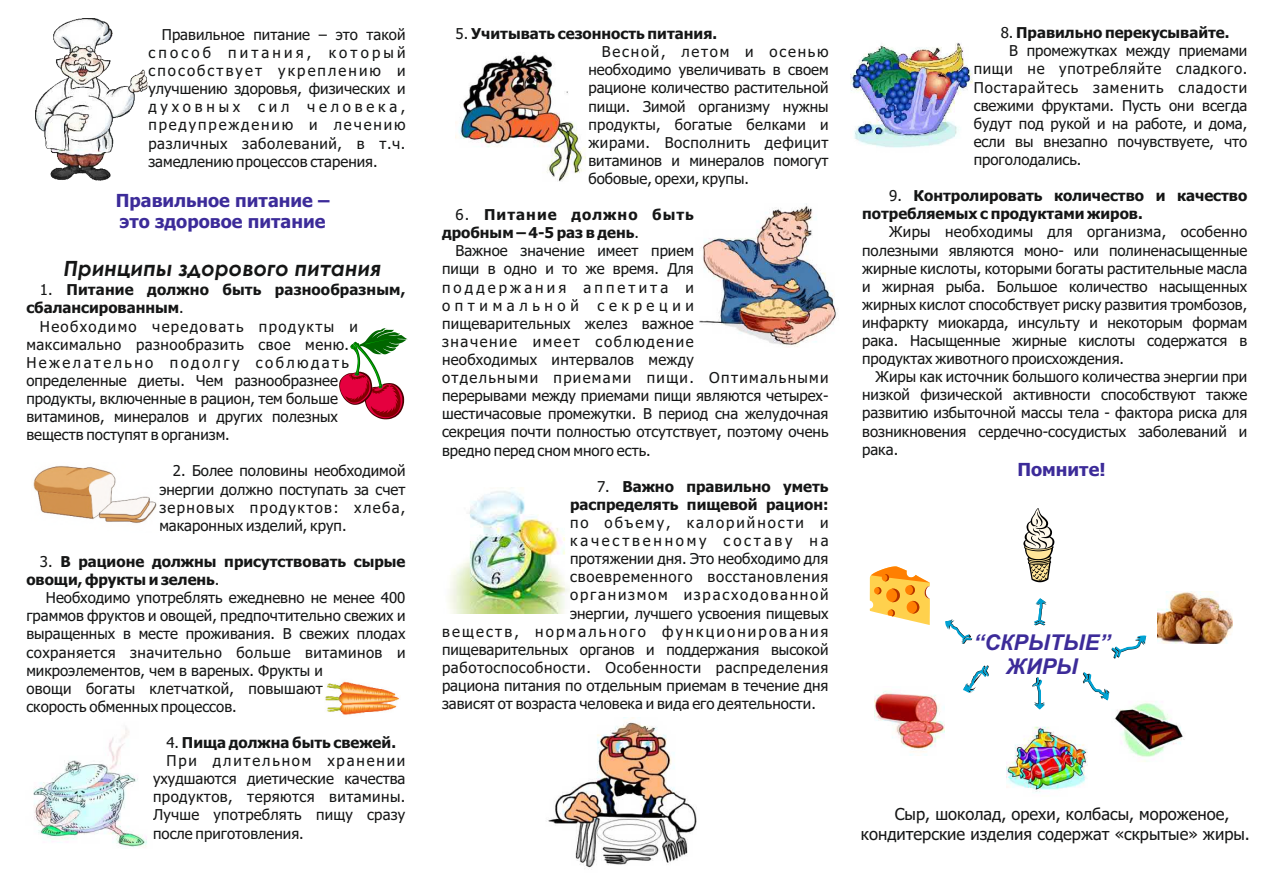
<style>
.page{position:relative;width:1263px;height:893px;background:#fff}
.page>*{position:absolute;margin:0;border:0;box-sizing:border-box;transform-origin:0 0}
.t1{font:italic 700 21.75px/24.3px "Arial";color:#3c2b99;text-align:center}
.t2{font:italic 700 21px "Century Gothic";color:#151616}
.t3{font:700 18px/21.8px "Tahoma";color:#3c2b99}
.t4{font:16.5px/20px "Tahoma";color:#151616}
.t5{font:15px/18.1px "Tahoma";color:#151616;text-align:justify}
.t6{font:700 15px/18.1px "Tahoma";color:#151616}
.t7{font:15px "Tahoma";letter-spacing:.04em;color:#151616}
.t8{font:15px "Tahoma";letter-spacing:.03em;color:#151616}
.t9{font:15px "Tahoma";letter-spacing:.12em;color:#151616}
.t10{font:700 15px/18.1px "Tahoma";letter-spacing:.07em;color:#151616}
.t11{font:15px "Tahoma";letter-spacing:.145em;color:#151616}
.t12{font:15px "Tahoma";letter-spacing:.09em;color:#151616}
.t13{font:15px "Tahoma";letter-spacing:.16em;color:#151616}
.t14{font:15px "Tahoma";letter-spacing:.055em;color:#151616}
.t15{font:15px "Tahoma";letter-spacing:.065em;color:#151616}
.t16{font:15px "Tahoma";letter-spacing:.045em;color:#151616}
.t17{font:15px "Tahoma";letter-spacing:.13em;color:#151616}
.t18{font:15px "Tahoma";letter-spacing:.185em;color:#151616}
.t19{font:15px "Tahoma";letter-spacing:.115em;color:#151616}
.s1{font-weight:400}
</style>
<div class="page">
<img style="left:699px;top:203px;width:139px;height:144px">
<img style="left:36px;top:19px;width:111px;height:161px">
<svg style="left:339px;top:328px;width:69px;height:91px"></svg>
<img style="left:33px;top:466px;width:124px;height:57px">
<img style="left:325px;top:681px;width:75px;height:34px">
<img style="left:448px;top:487px;width:121px;height:126px">
<img style="left:33px;top:728px;width:114px;height:119px">
<img style="left:548px;top:718px;width:149px;height:150px">
<img style="left:851px;top:43px;width:122px;height:105px">
<img style="left:1114px;top:701px;width:69px;height:61px">
<svg style="left:870px;top:566px;width:60px;height:59px"></svg>
<svg style="left:1023px;top:508px;width:31px;height:74px"></svg>
<img style="left:875px;top:691px;width:69px;height:64px">
<img style="left:1006px;top:726px;width:82px;height:67px">
<img style="left:1157px;top:591px;width:75px;height:52px">
<svg style="left:1034px;top:598px;width:13px;height:27px"></svg>
<svg style="left:945px;top:619px;width:27px;height:25px"></svg>
<svg style="left:1111px;top:635px;width:35px;height:24px"></svg>
<svg style="left:1083px;top:672px;width:27px;height:28px"></svg>
<svg style="left:963px;top:665px;width:26px;height:28px"></svg>
<svg style="left:1032px;top:677px;width:13px;height:33px"></svg>
<img style="left:456px;top:54px;width:130px;height:128px">
<p class="t5" style="left:148px;top:27px;width:259px;text-indent:14px">Правильное питание – это такой способ питания, который способствует укреплению и улучшению здоровья, физических и духовных сил человека, предупреждению и лечению различных заболеваний, в т.ч. замедлению процессов старения.</p>
<p class="t3" style="left:116px;top:191px;width:215px">Правильное питание – это здоровое питание</p>
<h2 class="t2" style="left:64px;top:260px;width:319px">Принципы здорового питания</h2>
<p class="t6" style="left:40px;top:282px;width:367px"><span class="s1">1.</span> Питание должно быть разнообразным,</p>
<p class="t6" style="left:26px;top:300px;width:159px">сбалансированным<span class="s1">.</span></p>
<p class="t12" style="left:40px;top:320px;width:320px">Необходимо чередовать продукты и</p>
<p class="t8" style="left:26px;top:338px;width:324px">максимально разнообразить свое меню.</p>
<p class="t13" style="left:26px;top:356px;width:324px">Нежелательно подолгу соблюдать</p>
<p class="t5" style="left:26px;top:373px;width:313px">определенные диеты. Чем разнообразнее</p>
<p class="t5" style="left:26px;top:391px;width:313px">продукты, включенные в рацион, тем больше</p>
<p class="t5" style="left:26px;top:409px;width:313px">витаминов, минералов и других полезных</p>
<p class="t5" style="left:26px;top:427px;width:205px">веществ поступят в организм.</p>
<p class="t5" style="left:159px;top:463px;width:248px;text-indent:14px">2. Более половины необходимой энергии должно поступать за счет зерновых продуктов: хлеба, макаронных изделий, круп.</p>
<p class="t6" style="left:26px;top:554px;width:381px;text-indent:14px"><span class="s1">3.</span> В рационе должны присутствовать сырые овощи, фрукты и зелень<span class="s1">.</span></p>
<p class="t5" style="left:26px;top:590px;width:381px;text-align:left;text-indent:20px">Необходимо употреблять ежедневно не менее 400 граммов фруктов и овощей, предпочтительно свежих и выращенных в месте проживания. В свежих плодах сохраняется значительно больше витаминов и микроэлементов, чем в вареных. Фрукты и<br>овощи богаты клетчаткой, повышают<br>скорость обменных процессов.</p>
<p class="t6" style="left:167px;top:735px;width:231px"><span class="s1">4.</span> Пища должна быть свежей.</p>
<p class="t9" style="left:167px;top:755px;width:240px">При длительном хранении</p>
<p class="t5" style="left:153px;top:771px;width:254px">ухудшаются диетические качества</p>
<p class="t8" style="left:153px;top:791px;width:254px">продуктов, теряются витамины.</p>
<p class="t5" style="left:153px;top:807px;width:254px">Лучше употреблять пищу сразу</p>
<p class="t5" style="left:153px;top:825px;width:152px">после приготовления.</p>
<p class="t6" style="left:456px;top:26px;width:263px"><span class="s1">5.</span> Учитывать сезонность питания.</p>
<p class="t19" style="left:602px;top:46px;width:228px">Весной, летом и осенью</p>
<p class="t5" style="left:588px;top:62px;width:242px">необходимо увеличивать в своем</p>
<p class="t5" style="left:588px;top:80px;width:242px">рационе количество растительной</p>
<p class="t5" style="left:588px;top:98px;width:242px">пищи. Зимой организму нужны</p>
<p class="t5" style="left:588px;top:116px;width:242px">продукты, богатые белками и</p>
<p class="t7" style="left:588px;top:136px;width:242px">жирами. Восполнить дефицит</p>
<p class="t5" style="left:588px;top:153px;width:242px">витаминов и минералов помогут</p>
<p class="t5" style="left:588px;top:171px;width:162px">бобовые, орехи, крупы.</p>
<p class="t10" style="left:442px;top:207px;width:253px;text-indent:14px"><span class="s1">6.</span> Питание должно быть дробным – 4-5 раз в день<span class="s1">.</span></p>
<p class="t5" style="left:442px;top:243px;width:388px;text-align:left;text-indent:14px">Важное значение имеет прием<br>пищи в одно и то же время. Для<br>поддержания аппетита и оптимальной секреции<br>пищеварительных желез важное<br>значение имеет соблюдение<br>необходимых интервалов между<br>отдельными приемами пищи. Оптимальными перерывами между приемами пищи являются четырех&shy;шестичасовые промежутки. В период сна желудочная секреция почти полностью отсутствует, поэтому очень вредно перед сном много есть.</p>
<p class="t6" style="left:570px;top:478px;width:260px;text-align:right"><span class="s1">7.</span> Важно правильно уметь распределять пищевой рацион:</p>
<p class="t17" style="left:570px;top:516px;width:260px">по объему, калорийности и</p>
<p class="t18" style="left:570px;top:535px;width:260px">качественному составу на</p>
<p class="t5" style="left:570px;top:551px;width:260px">протяжении дня. Это необходимо для</p>
<p class="t14" style="left:570px;top:571px;width:260px">своевременного восстановления</p>
<p class="t9" style="left:570px;top:589px;width:260px">организмом израсходованной</p>
<p class="t5" style="left:570px;top:605px;width:260px">энергии, лучшего усвоения пищевых</p>
<p class="t11" style="left:442px;top:625px;width:388px">веществ, нормального функционирования</p>
<p class="t5" style="left:442px;top:641px;width:388px">пищеварительных органов и поддержания высокой</p>
<p class="t7" style="left:442px;top:661px;width:388px">работоспособности. Особенности распределения</p>
<p class="t5" style="left:442px;top:678px;width:388px">рациона питания по отдельным приемам в течение дня</p>
<p class="t5" style="left:442px;top:696px;width:375px">зависят от возраста человека и вида его деятельности.</p>
<p class="t6" style="left:1001px;top:25px;width:230px"><span class="s1">8.</span> Правильно перекусывайте.</p>
<p class="t5" style="left:1009px;top:43px;width:240px">В промежутках между приемами</p>
<p class="t16" style="left:974px;top:63px;width:275px">пищи не употребляйте сладкого.</p>
<p class="t15" style="left:974px;top:81px;width:275px">Постарайтесь заменить сладости</p>
<p class="t5" style="left:974px;top:97px;width:275px">свежими фруктами. Пусть они всегда</p>
<p class="t5" style="left:974px;top:115px;width:275px">будут под рукой и на работе, и дома,</p>
<p class="t5" style="left:974px;top:134px;width:275px">если вы внезапно почувствуете, что</p>
<p class="t5" style="left:974px;top:152px;width:109px">проголодались.</p>
<p class="t6" style="left:862px;top:188px;width:387px;text-indent:27px"><span class="s1">9.</span> Контролировать количество и качество потребляемых с продуктами жиров.</p>
<p class="t5" style="left:862px;top:224px;width:387px;text-indent:27px">Жиры необходимы для организма, особенно полезными являются моно- или полиненасыщенные жирные кислоты, которыми богаты растительные масла и жирная рыба. Большое количество насыщенных жирных кислот способствует риску развития тромбозов, инфаркту миокарда, инсульту и некоторым формам рака. Насыщенные жирные кислоты содержатся в продуктах животного происхождения.</p>
<p class="t5" style="left:862px;top:369px;width:387px;text-indent:14px">Жиры как источник большого количества энергии при низкой физической активности способствуют также развитию избыточной массы тела - фактора риска для возникновения сердечно-сосудистых заболеваний и рака.</p>
<p class="t3" style="left:1017px;top:460px;width:90px">Помните!</p>
<h1 class="t1" style="left:973px;top:632px;width:138px">“СКРЫТЫЕ”<br>ЖИРЫ</h1>
<p class="t4" style="left:861px;top:805px;width:390px;text-indent:34px">Сыр, шоколад, орехи, колбасы, мороженое, кондитерские изделия содержат «скрытые» жиры.</p>
</div>
